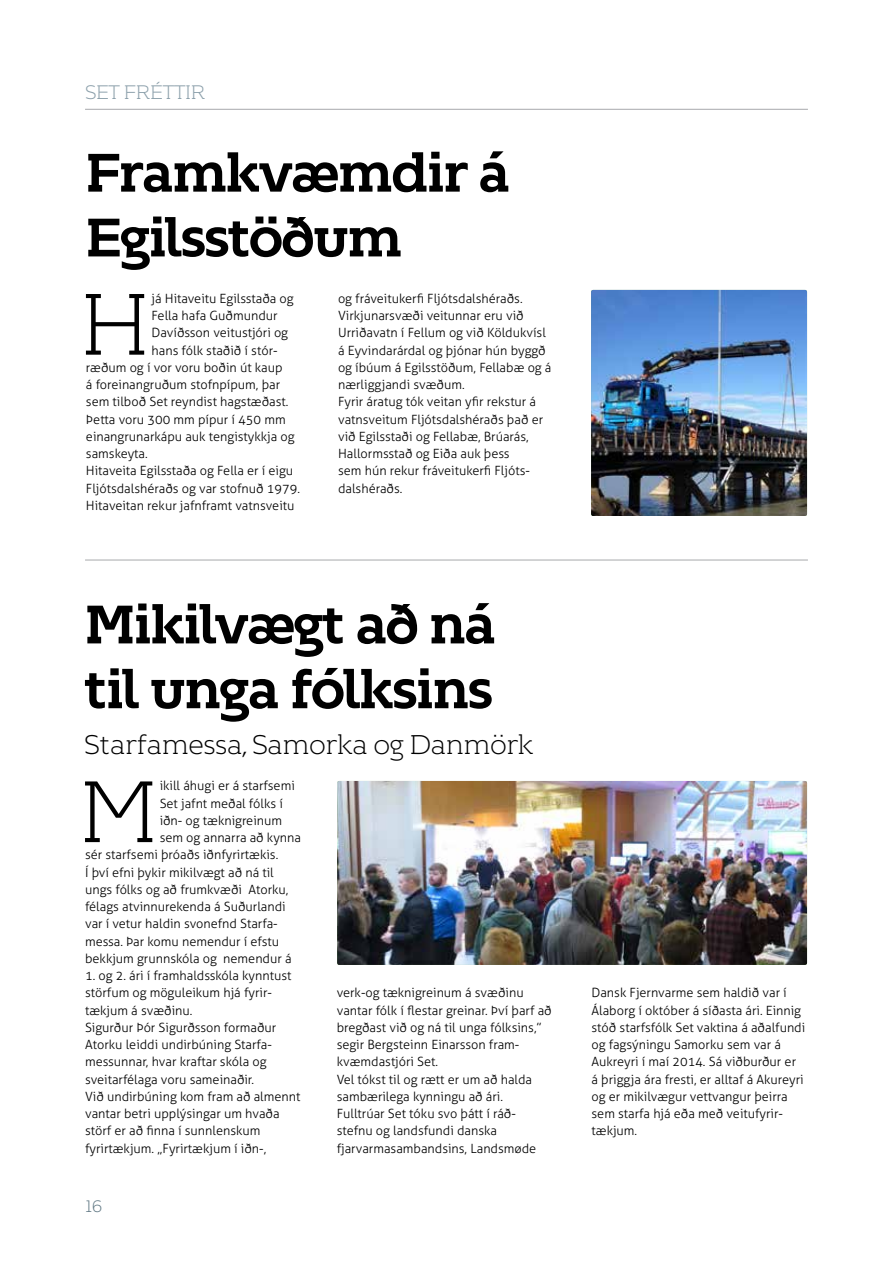
<style>
.page{position:relative;width:893px;height:1263px;background:#fff}
.page>*{position:absolute;margin:0;border:0;box-sizing:border-box;transform-origin:0 0}
.t1{font:300 86.85px "Kontrapunkt Bob";color:#000}
.t2{font:700 54px/64.8px "Kontrapunkt Bob";letter-spacing:-.04em;color:#000}
.t3{font:300 27px "Kontrapunkt Bob";letter-spacing:-.04em;color:#000}
.t4{font:300 19.5px "Kontrapunkt Bob";letter-spacing:-.05em;color:#8b9faa}
.t5{font:300 16.5px "Kontrapunkt Bob";color:#5f7783}
.t6{font:300 12.75px/17.2px "Aller";color:#000}
</style>
<div class="page">
<hr style="left:85px;top:109px;width:723px;height:1px;background:#a7a9ac">
<img style="left:591px;top:290px;width:216px;height:226px">
<img style="left:337px;top:781px;width:470px;height:184px">
<hr style="left:85px;top:560px;width:723px;height:1px;background:#a7a9ac">
<h3 class="t4" style="left:85px;top:82px;width:122px">SET FRÉTTIR</h3>
<h2 class="t2" style="left:85px;top:141px;width:427px">Framkvæmdir á<br>Egilsstöðum</h2>
<h1 class="t1" style="left:79px;top:278px;width:74px">H</h1>
<p class="t6" style="left:152px;top:290px;width:144px">já Hitaveitu Egilsstaða og</p>
<p class="t6" style="left:338px;top:290px;width:215px">og fráveitukerfi Fljótsdalshéraðs.<br>Virkjunarsvæði veitunnar eru við<br>Urriðavatn í Fellum og við Köldukvísl á Eyvindarárdal og þjónar hún byggð og íbúum á Egilsstöðum, Fellabæ og á nærliggjandi svæðum.<br>Fyrir áratug tók veitan yfir rekstur á vatnsveitum Fljótsdalshéraðs það er við Egilsstaði og Fellabæ, Brúarás,<br>Hallormsstað og Eiða auk þess<br>sem hún rekur fráveitukerfi Fljóts&shy;dalshéraðs.</p>
<p class="t6" style="left:152px;top:307px;width:128px">Fella hafa Guðmundur</p>
<p class="t6" style="left:152px;top:324px;width:138px">Davíðsson veitustjóri og</p>
<p class="t6" style="left:152px;top:342px;width:128px">hans fólk staðið í stór-</p>
<p class="t6" style="left:86px;top:359px;width:198px">ræðum og í vor voru boðin út kaup</p>
<p class="t6" style="left:86px;top:376px;width:196px">á foreinangruðum stofnpípum, þar</p>
<p class="t6" style="left:86px;top:393px;width:204px">sem tilboð Set reyndist hagstæðast.</p>
<p class="t6" style="left:86px;top:411px;width:201px">Þetta voru 300 mm pípur í 450 mm</p>
<p class="t6" style="left:86px;top:428px;width:210px">einangrunarkápu auk tengistykkja og</p>
<p class="t6" style="left:86px;top:445px;width:63px">samskeyta.</p>
<p class="t6" style="left:86px;top:462px;width:209px">Hitaveita Egilsstaða og Fella er í eigu</p>
<p class="t6" style="left:86px;top:480px;width:216px">Fljótsdalshéraðs og var stofnuð 1979.</p>
<p class="t6" style="left:86px;top:497px;width:210px">Hitaveitan rekur jafnframt vatnsveitu</p>
<h2 class="t2" style="left:84px;top:593px;width:414px">Mikilvægt að ná til unga fólksins</h2>
<h3 class="t3" style="left:84px;top:731px;width:451px">Starfamessa, Samorka og Danmörk</h3>
<h1 class="t1" style="left:78px;top:766px;width:84px">M</h1>
<p class="t6" style="left:160px;top:777px;width:137px">ikill áhugi er á starfsemi</p>
<p class="t6" style="left:160px;top:794px;width:125px">Set jafnt meðal fólks í</p>
<p class="t6" style="left:160px;top:812px;width:124px">iðn- og tæknigreinum</p>
<p class="t6" style="left:160px;top:829px;width:143px">sem og annarra að kynna</p>
<p class="t6" style="left:85px;top:846px;width:195px">sér starfsemi þróaðs iðnfyrirtækis.</p>
<p class="t6" style="left:85px;top:863px;width:190px">Í því efni þykir mikilvægt að ná til</p>
<p class="t6" style="left:85px;top:881px;width:205px">ungs fólks og að frumkvæði Atorku,</p>
<p class="t6" style="left:85px;top:898px;width:202px">félags atvinnurekenda á Suðurlandi</p>
<p class="t6" style="left:85px;top:915px;width:194px">var í vetur haldin svonefnd Starfa-</p>
<p class="t6" style="left:85px;top:932px;width:196px">messa. Þar komu nemendur í efstu</p>
<p class="t6" style="left:85px;top:950px;width:208px">bekkjum grunnskóla og nemendur á</p>
<p class="t6" style="left:85px;top:967px;width:217px">1. og 2. ári í framhaldsskóla kynntust störfum og möguleikum hjá fyrir&shy;tækjum á svæðinu.<br>Sigurður Þór Sigurðsson formaður<br>Atorku leiddi undirbúning Starfa&shy;messunnar, hvar kraftar skóla og sveitarfélaga voru sameinaðir.<br>Við undirbúning kom fram að almennt vantar betri upplýsingar um hvaða störf er að finna í sunnlenskum fyrirtækjum. ,,Fyrirtækjum í iðn-,</p>
<p class="t5" style="left:85px;top:1198px;width:19px">16</p>
<p class="t6" style="left:337px;top:984px;width:216px">verk-og tæknigreinum á svæðinu vantar fólk í flestar greinar. Því þarf að bregðast við og ná til unga fólksins,” segir Bergsteinn Einarsson fram&shy;kvæmdastjóri Set.<br>Vel tókst til og rætt er um að halda sambærilega kynningu að ári.<br>Fulltrúar Set tóku svo þátt í ráð&shy;stefnu og landsfundi danska fjarvarmasambandsins, Landsmøde</p>
<p class="t6" style="left:591px;top:984px;width:215px">Dansk Fjernvarme sem haldið var í Álaborg í október á síðasta ári. Einnig stóð starfsfólk Set vaktina á aðalfundi og fagsýningu Samorku sem var á Aukreyri í maí 2014. Sá viðburður er á þriggja ára fresti, er alltaf á Akureyri og er mikilvægur vettvangur þeirra sem starfa hjá eða með veitufyrir&shy;tækjum.</p>
</div>
